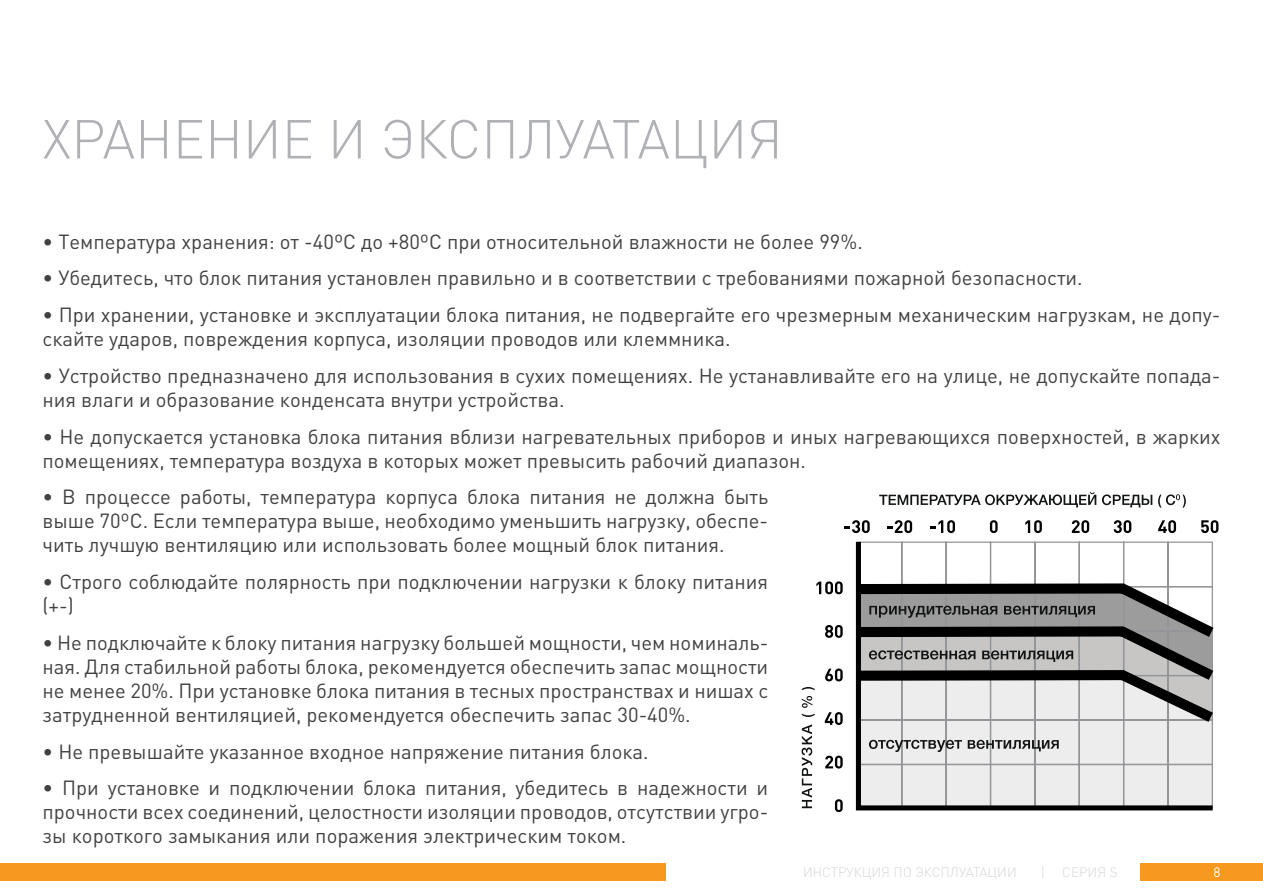
<style>
.page{position:relative;width:1263px;height:893px;background:#fff}
.page>*{position:absolute;margin:0;border:0;box-sizing:border-box;transform-origin:0 0}
.t1{font:300 54px "DIN Pro";color:#afb1b4}
.t2{font:20.25px/24px "DIN Pro";color:#414042}
.t3{font:300 13.5px "DIN Pro";color:#d5d7d8}
.t4{font:13.5px "DIN Pro";color:#fff}
</style>
<div class="page">
<div style="left:1140px;top:863px;width:123px;height:17px;background:#f7991f"></div>
<div style="left:0;top:863px;width:665px;height:17px;background:#f7991f"></div>
<svg style="left:855px;top:541px;width:359px;height:270px"></svg>
<svg style="left:879px;top:492px;width:217px;height:15px"></svg>
<svg style="left:1102px;top:494px;width:50px;height:13px"></svg>
<svg style="left:1158px;top:494px;width:28px;height:14px"></svg>
<svg style="left:801px;top:724px;width:11px;height:84px"></svg>
<svg style="left:802px;top:714px;width:13px;height:3px"></svg>
<svg style="left:802px;top:696px;width:10px;height:12px"></svg>
<svg style="left:802px;top:687px;width:13px;height:3px"></svg>
<svg style="left:845px;top:520px;width:25px;height:13px"></svg>
<svg style="left:1114px;top:520px;width:17px;height:13px"></svg>
<svg style="left:1158px;top:520px;width:18px;height:13px"></svg>
<svg style="left:1201px;top:520px;width:17px;height:13px"></svg>
<svg style="left:887px;top:520px;width:25px;height:13px"></svg>
<svg style="left:1072px;top:520px;width:17px;height:13px"></svg>
<svg style="left:930px;top:520px;width:25px;height:13px"></svg>
<svg style="left:1025px;top:520px;width:17px;height:13px"></svg>
<svg style="left:990px;top:520px;width:8px;height:13px"></svg>
<svg style="left:816px;top:581px;width:27px;height:13px"></svg>
<svg style="left:825px;top:625px;width:18px;height:13px"></svg>
<svg style="left:825px;top:668px;width:18px;height:13px"></svg>
<svg style="left:825px;top:712px;width:18px;height:13px"></svg>
<svg style="left:825px;top:756px;width:18px;height:12px"></svg>
<svg style="left:835px;top:799px;width:8px;height:13px"></svg>
<h1 class="t1" style="left:43px;top:102px;width:742px">ХРАНЕНИЕ И ЭКСПЛУАТАЦИЯ</h1>
<p class="t2" style="left:43px;top:228px;width:822px">• Температура хранения: от -40ºС до +80ºС при относительной влажности не более 99%.</p>
<p class="t2" style="left:43px;top:265px;width:1042px">• Убедитесь, что блок питания установлен правильно и в соответствии с требованиями пожарной безопасности.</p>
<p class="t2" style="left:43px;top:302px;width:1179px">• При хранении, установке и эксплуатации блока питания, не подвергайте его чрезмерным механическим нагрузкам, не допу&shy;скайте ударов, повреждения корпуса, изоляции проводов или клеммника.</p>
<p class="t2" style="left:43px;top:363px;width:1179px">• Устройство предназначено для использования в сухих помещениях. Не устанавливайте его на улице, не допускайте попада&shy;ния влаги и образование конденсата внутри устройства.</p>
<p class="t2" style="left:43px;top:423px;width:1179px">• Не допускается установка блока питания вблизи нагревательных приборов и иных нагревающихся поверхностей, в жарких помещениях, температура воздуха в которых может превысить рабочий диапазон.</p>
<p class="t2" style="left:43px;top:484px;width:727px;text-align:justify">• В процессе работы, температура корпуса блока питания не должна быть выше 70ºС. Если температура выше, необходимо уменьшить нагрузку, обеспе&shy;чить лучшую вентиляцию или использовать более мощный блок питания.</p>
<p class="t2" style="left:43px;top:569px;width:727px">• Строго соблюдайте полярность при подключении нагрузки к блоку питания (+-)</p>
<p class="t2" style="left:43px;top:630px;width:727px;text-align:justify">• Не подключайте к блоку питания нагрузку большей мощности, чем номиналь&shy;ная. Для стабильной работы блока, рекомендуется обеспечить запас мощности не менее 20%. При установке блока питания в тесных пространствах и нишах с затрудненной вентиляцией, рекомендуется обеспечить запас 30-40%.</p>
<p class="t2" style="left:43px;top:738px;width:608px">• Не превышайте указанное входное напряжение питания блока.</p>
<p class="t2" style="left:43px;top:775px;width:727px;text-align:justify">• При установке и подключении блока питания, убедитесь в надежности и прочности всех соединений, целостности изоляции проводов, отсутствии угро&shy;зы короткого замыкания или поражения электрическим током.</p>
<p class="t3" style="left:803px;top:863px;width:215px">ИНСТРУКЦИЯ ПО ЭКСПЛУАТАЦИИ</p>
<p class="t3" style="left:1041px;top:863px;width:6px">|</p>
<p class="t3" style="left:1062px;top:863px;width:57px">СЕРИЯ S</p>
<p class="t4" style="left:1213px;top:863px;width:9px">8</p>
</div>
